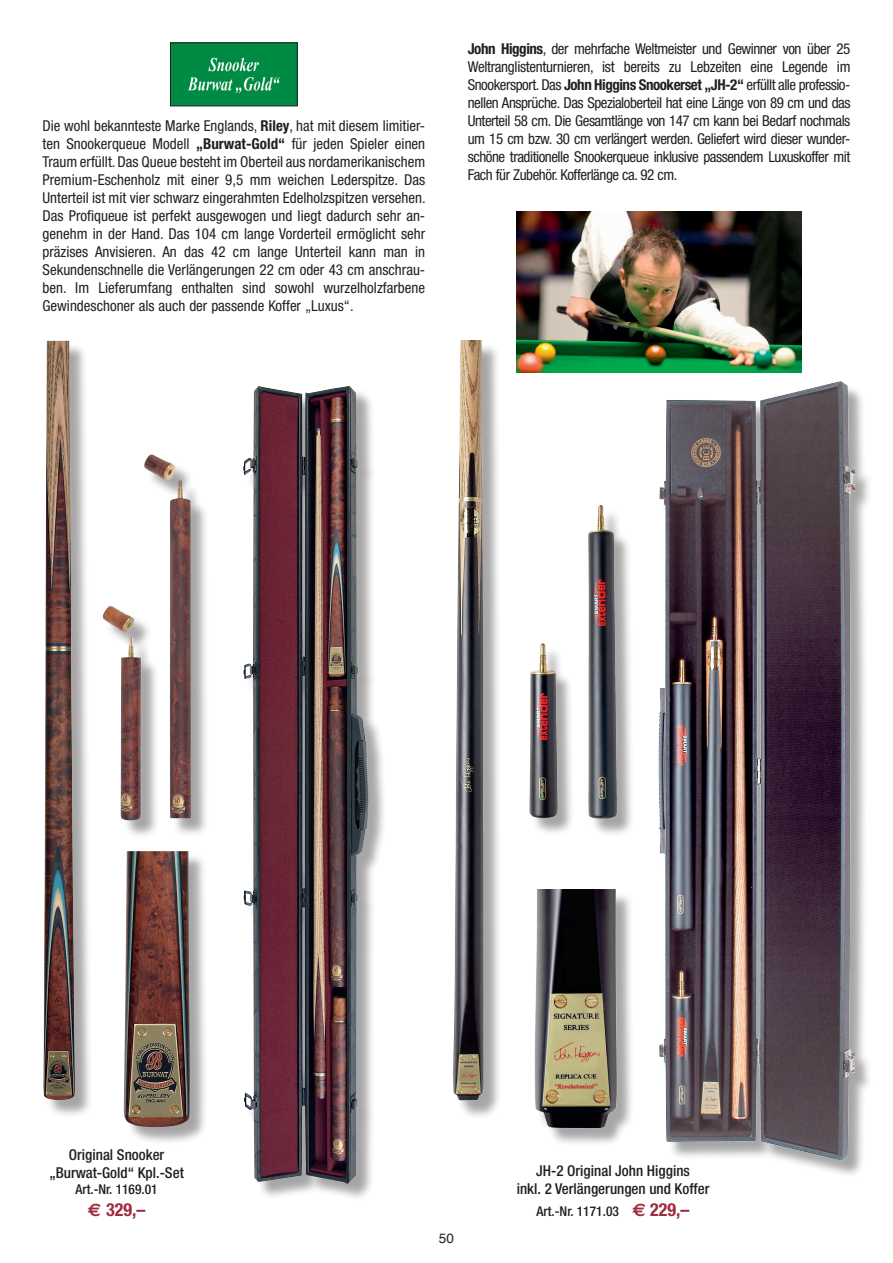
<style>
.page{position:relative;width:893px;height:1263px;background:#fff}
.page>*{position:absolute;margin:0;border:0;box-sizing:border-box;transform-origin:0 0}
.preis{font:700 condensed 18px "Helvetica Neue";color:#9f2b41}
.Artikel_Txt{font:condensed 15px/18px "Helvetica Neue";color:#231f20;text-align:justify}
.Artikel{font:500 condensed 15px/18px "Helvetica Neue";color:#231f20;text-align:center}
.Artikel_Nr{font:500 condensed 13.5px "Helvetica Neue";color:#231f20}
.t1{font:13.5px "Helvetica";color:#231f20}
.s1{font-weight:700}
.s2{font-family:"Euro Sans";font-weight:700;font-stretch:normal;font-size:18px;color:#9f2b41}
.s3{font-weight:700;font-size:18px;color:#9f2b41}
</style>
<div class="page">
<img style="left:453px;top:341px;width:46px;height:771px">
<div style="left:660px;top:384px;width:213px;height:794px;background:#231f20;opacity:.4"></div>
<img style="left:648px;top:365px;width:206px;height:811px">
<div style="left:590px;top:508px;width:45px;height:329px;background:#231f20;opacity:.4"></div>
<img style="left:588px;top:505px;width:45px;height:323px">
<div style="left:531px;top:646px;width:44px;height:190px;background:#231f20;opacity:.4"></div>
<img style="left:529px;top:643px;width:45px;height:185px">
<div style="left:537px;top:892px;width:98px;height:254px;background:#231f20;opacity:.4"></div>
<img style="left:534px;top:890px;width:93px;height:242px">
<img style="left:172px;top:45px;width:124px;height:59px">
<div style="left:170px;top:43px;width:128px;height:63px;border:1px solid #231f20"></div>
<div style="left:46px;top:343px;width:47px;height:775px;background:#231f20;opacity:.4"></div>
<img style="left:43px;top:341px;width:32px;height:759px">
<div style="left:246px;top:389px;width:141px;height:813px;background:#231f20;opacity:.4"></div>
<img style="left:243px;top:386px;width:126px;height:799px">
<div style="left:126px;top:853px;width:83px;height:292px;background:#231f20;opacity:.4"></div>
<img style="left:123px;top:851px;width:67px;height:276px">
<div style="left:172px;top:483px;width:38px;height:354px;background:#231f20;opacity:.4"></div>
<img style="left:170px;top:499px;width:21px;height:319px">
<div style="left:106px;top:609px;width:47px;height:42px;background:#231f20;opacity:.4"></div>
<img style="left:102px;top:606px;width:33px;height:27px">
<div style="left:147px;top:457px;width:46px;height:42px;background:#231f20;opacity:.4"></div>
<img style="left:144px;top:454px;width:32px;height:28px">
<div style="left:123px;top:640px;width:37px;height:199px;background:#231f20;opacity:.4"></div>
<img style="left:120px;top:637px;width:21px;height:184px">
<img style="left:517px;top:212px;width:284px;height:160px">
<p class="Artikel_Txt" style="left:43px;top:116px;width:385px">Die wohl bekannteste Marke Englands, <span class="s1">Riley</span>, hat mit diesem limitier&shy;ten Snookerqueue Modell <span class="s1">„Burwat-Gold“</span> für jeden Spieler einen Traum erfüllt. Das Queue besteht im Oberteil aus nordamerikanischem Premium-Eschenholz mit einer 9,5 mm weichen Lederspitze. Das Unterteil ist mit vier schwarz eingerahmten Edelholzspitzen versehen.</p>
<p class="Artikel_Txt" style="left:43px;top:206px;width:384px">Das Profiqueue ist perfekt ausgewogen und liegt dadurch sehr an&shy;genehm in der Hand. Das 104 cm lange Vorderteil ermöglicht sehr präzises Anvisieren. An das 42 cm lange Unterteil kann man in Sekundenschnelle die Verlängerungen 22 cm oder 43 cm anschrau&shy;ben. Im Lieferumfang enthalten sind sowohl wurzelholzfarbene Gewindeschoner als auch der passende Koffer „Luxus“.</p>
<p class="Artikel_Txt" style="left:468px;top:40px;width:384px"><span class="s1">John Higgins</span>, der mehrfache Weltmeister und Gewinner von über 25<br>Weltranglistenturnieren, ist bereits zu Lebzeiten eine Legende im Snookersport. Das <span class="s1">John Higgins Snookerset „JH-2“</span> erfüllt alle professio&shy;nellen Ansprüche. Das Spezialoberteil hat eine Länge von 89 cm und das Unterteil 58 cm. Die Gesamtlänge von 147 cm kann bei Bedarf nochmals um 15 cm bzw. 30 cm verlängert werden. Geliefert wird dieser wunder&shy;schöne traditionelle Snookerqueue inklusive passendem Luxuskoffer mit Fach für Zubehör. Kofferlänge ca. 92 cm.</p>
<p class="Artikel" style="left:49px;top:1145px;width:136px">Original Snooker „Burwat-Gold“ Kpl.-Set</p>
<p class="Artikel_Nr" style="left:75px;top:1181px;width:84px">Art.-Nr. 1169.01</p>
<p class="preis" style="left:106px;top:1198px;width:41px">329,–</p>
<p class="t1" style="left:439px;top:1228px;width:17px">50</p>
<p class="Artikel" style="left:536px;top:1161px;width:155px">JH-2 Original John Higgins</p>
<p class="Artikel" style="left:517px;top:1179px;width:194px">inkl. 2 Verlängerungen und Koffer</p>
<p class="Artikel_Nr" style="left:537px;top:1203px;width:154px">Art.-Nr. 1171.03 <span class="s2">E</span> <span class="s3">229,–</span></p>
</div>
